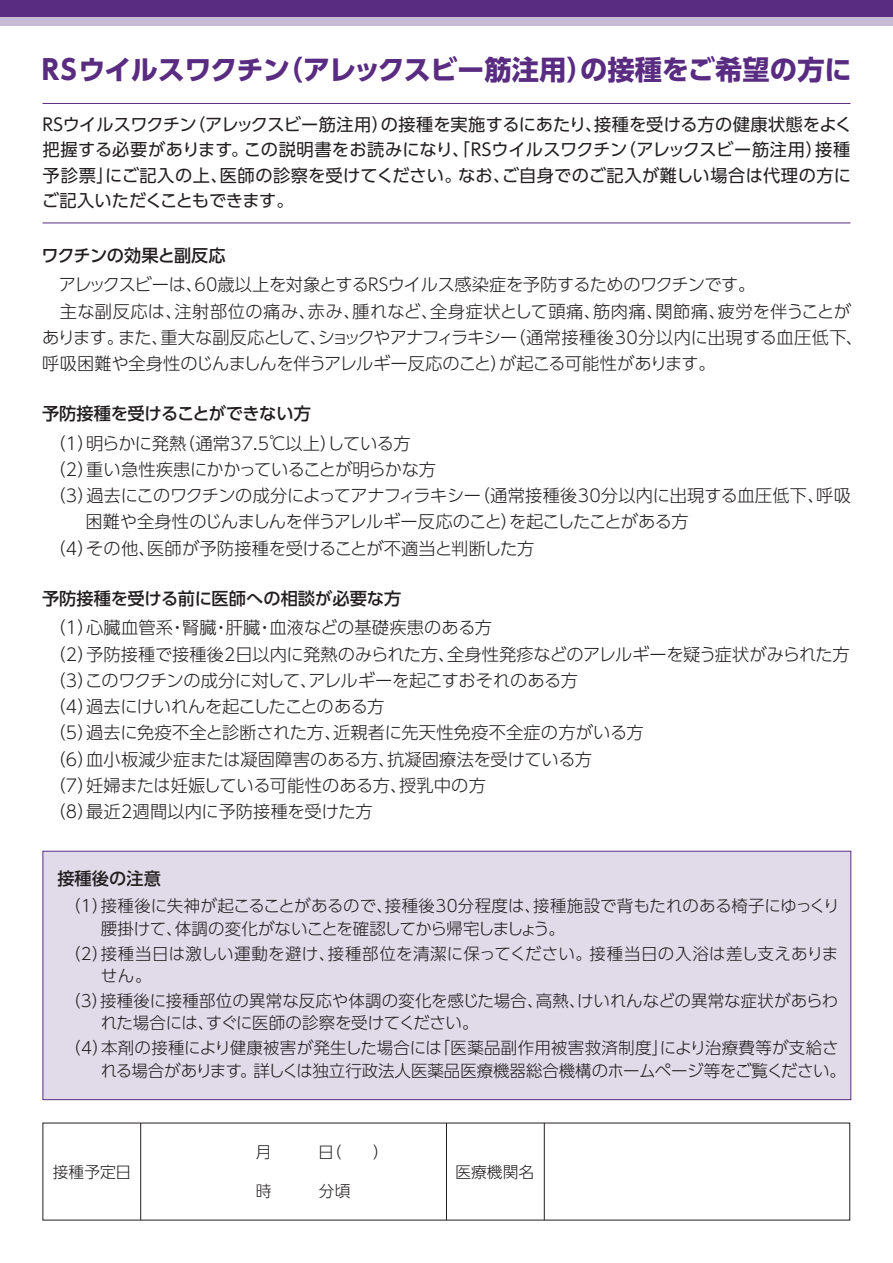
<style>
.page{position:relative;width:893px;height:1263px;background:#fff}
.page>*{position:absolute;margin:0;border:0;box-sizing:border-box;transform-origin:0 0}
.t1{font:700 27.3px "UD Shin Go Pro";letter-spacing:-.01em;color:#592c82}
.t2{font:300 17.25px/26.2px "UD Shin Go Pro";letter-spacing:-.015em;color:#231f20}
.t3{font:17.25px/25.5px "UD Shin Go Pro";letter-spacing:.01em;color:#231f20;text-align:justify}
.t4{font:500 17.25px "UD Shin Go Pro";letter-spacing:-.005em;color:#231f20}
.t5{font:300 17.25px "UD Shin Go Pro";letter-spacing:-.035em;color:#231f20}
.t6{font:500 17.25px "UD Shin Go Pro";letter-spacing:-.035em;color:#231f20}
.t7{font:300 16.5px/22.5px "UD Shin Go Pro";letter-spacing:-.005em;color:#231f20}
.t8{font:300 16.5px/22.5px "UD Shin Go Pro";letter-spacing:.025em;color:#231f20}
.t9{font:300 15.75px "UD Shin Go Pro";color:#231f20}
</style>
<div class="page">
<div style="left:0;top:17px;width:893px;height:8px;background:#c6bad5"></div>
<div style="left:0;top:0;width:893px;height:17px;background:#592c82"></div>
<div style="left:43px;top:851px;width:808px;height:249px;background:#e1dae9;border:1px solid #592c82"></div>
<hr style="left:140px;top:1123px;width:1px;height:97px;background:#231f20">
<hr style="left:446px;top:1123px;width:1px;height:97px;background:#231f20">
<hr style="left:544px;top:1123px;width:1px;height:97px;background:#231f20">
<hr style="left:43px;top:223px;width:807px;height:1px;background:#592c82">
<hr style="left:43px;top:103px;width:807px;height:1px;background:#592c82">
<h1 class="t1" style="left:42px;top:47px;width:811px">RSウイルスワクチン（アレックスビー筋注用）の接種をご希望の方に</h1>
<p class="t3" style="left:42px;top:111px;width:812px">RSウイルスワクチン（アレックスビー筋注用）の接種を実施するにあたり、接種を受ける方の健康状態をよく把握する必要があります。この説明書をお読みになり、「RSウイルスワクチン（アレックスビー筋注用）接種予診票」にご記入の上、医師の診察を受けてください。なお、ご自身でのご記入が難しい場合は代理の方にご記入いただくこともできます。</p>
<p class="t6" style="left:41px;top:242px;width:186px">ワクチンの効果と副反応</p>
<p class="t2" style="left:42px;top:271px;width:823px">　アレックスビーは、60歳以上を対象とするRSウイルス感染症を予防するためのワクチンです。<br>　主な副反応は、注射部位の痛み、赤み、腫れなど、全身症状として頭痛、筋肉痛、関節痛、疲労を伴うことがあります。また、重大な副反応として、ショックやアナフィラキシー（通常接種後30分以内に出現する血圧低下、呼吸困難や全身性のじんましんを伴うアレルギー反応のこと）が起こる可能性があります。</p>
<p class="t4" style="left:42px;top:400px;width:270px">予防接種を受けることができない方</p>
<p class="t2" style="left:48px;top:429px;width:364px">（1）明らかに発熱（通常37.5℃以上）している方</p>
<p class="t2" style="left:48px;top:456px;width:389px">（2）重い急性疾患にかかっていることが明らかな方</p>
<p class="t2" style="left:48px;top:482px;width:804px">（3）過去にこのワクチンの成分によってアナフィラキシー（通常接種後30分以内に出現する血圧低下、呼吸</p>
<p class="t5" style="left:86px;top:508px;width:605px">困難や全身性のじんましんを伴うアレルギー反応のこと）を起こしたことがある方</p>
<p class="t2" style="left:48px;top:534px;width:487px">（4）その他、医師が予防接種を受けることが不適当と判断した方</p>
<p class="t4" style="left:42px;top:584px;width:361px">予防接種を受ける前に医師への相談が必要な方</p>
<p class="t2" style="left:48px;top:614px;width:803px">（1）心臓血管系・腎臓・肝臓・血液などの基礎疾患のある方<br>（2）予防接種で接種後2日以内に発熱のみられた方、全身性発疹などのアレルギーを疑う症状がみられた方（3）このワクチンの成分に対して、アレルギーを起こすおそれのある方<br>（4）過去にけいれんを起こしたことのある方<br>（5）過去に免疫不全と診断された方、近親者に先天性免疫不全症の方がいる方<br>（6）血小板減少症または凝固障害のある方、抗凝固療法を受けている方<br>（7）妊婦または妊娠している可能性のある方、授乳中の方<br>（8）最近2週間以内に予防接種を受けた方</p>
<p class="t4" style="left:57px;top:864px;width:105px">接種後の注意</p>
<p class="t7" style="left:101px;top:894px;width:740px;text-indent:-37px">（1）接種後に失神が起こることがあるので、接種後30分程度は、接種施設で背もたれのある椅子にゆっくり腰掛けて、体調の変化がないことを確認してから帰宅しましょう。</p>
<p class="t8" style="left:101px;top:941px;width:739px;text-indent:-37px">（2）接種当日は激しい運動を避け、接種部位を清潔に保ってください。接種当日の入浴は差し支えありません。</p>
<p class="t7" style="left:101px;top:989px;width:739px;text-indent:-37px">（3）接種後に接種部位の異常な反応や体調の変化を感じた場合、高熱、けいれんなどの異常な症状があらわれた場合には、すぐに医師の診察を受けてください。</p>
<p class="t7" style="left:101px;top:1036px;width:747px;text-indent:-37px">（4）本剤の接種により健康被害が発生した場合には「医薬品副作用被害救済制度」により治療費等が支給される場合があります。詳しくは独立行政法人医薬品医療機器総合機構のホームページ等をご覧ください。</p>
<p class="t9" style="left:53px;top:1159px;width:80px">接種予定日</p>
<p class="t9" style="left:455px;top:1159px;width:80px">医療機関名</p>
</div>
